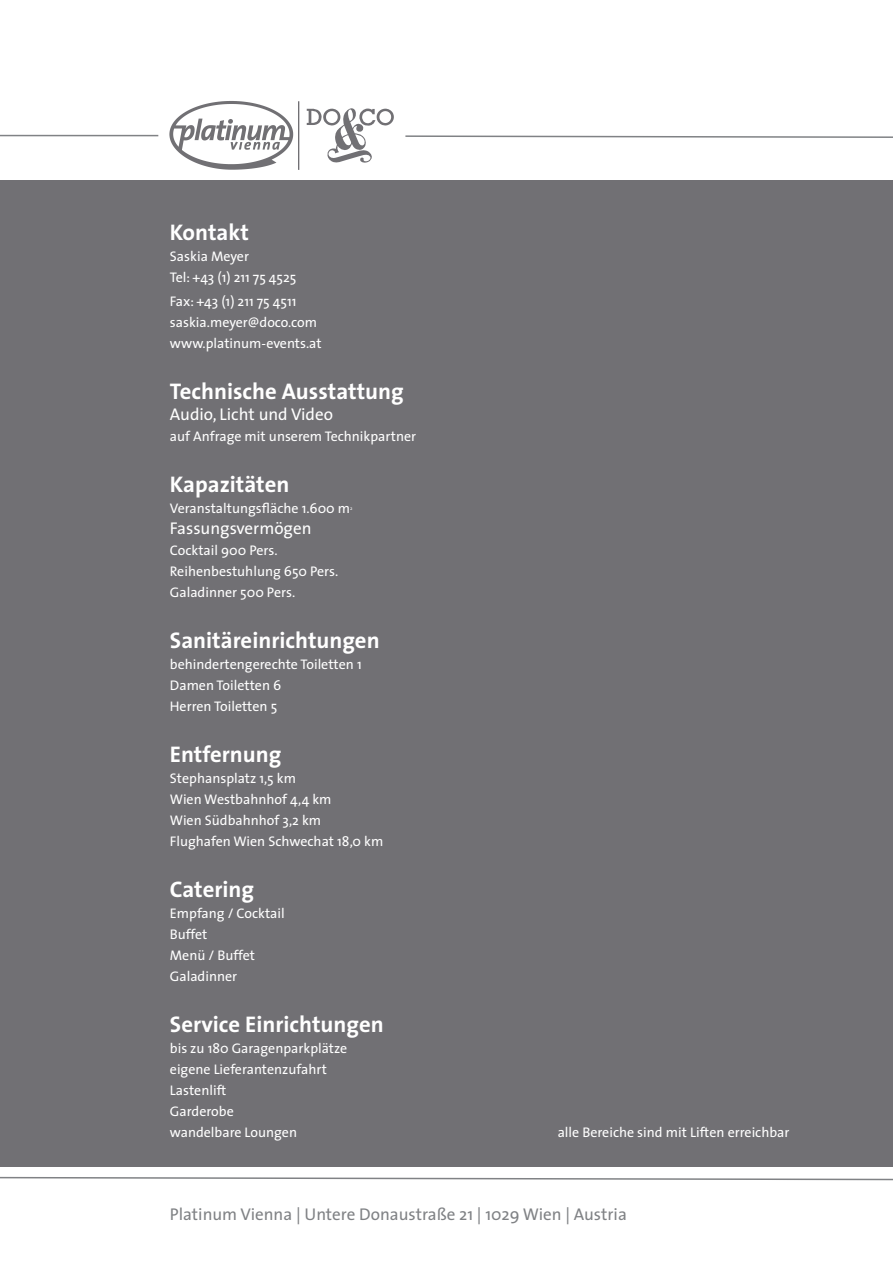
<style>
.page{position:relative;width:893px;height:1262px;background:#fff}
.page>*{position:absolute;margin:0;border:0;box-sizing:border-box;transform-origin:0 0}
.Paragraph_Style1{font:700 22.8px "The Sans";color:#fff}
.Paragraph_Style7{font:17.1px "The Sans";color:#808285}
.Paragraph_Style2{font:17.1px "The Sans";color:#fff}
.Paragraph_Style2-2{font:13.95px/21px "The Sans";color:#fff}
.Paragraph_Style8{font:13.95px "The Sans";color:#fff}
.Paragraph_Style5{font:13.95px "The Sans";color:#fff}
.Paragraph_Style3{font:13.95px/21px "The Sans";color:#fff}
.Paragraph_Style4{font:13.95px "The Sans";color:#fff}
.Paragraph_Style6{font:13.95px "The Sans";color:#fff}
.Paragraph_Style6-2{font:4.95px "The Sans";color:#fff}
</style>
<div class="page">
<div style="left:0;top:180px;width:892px;height:986px;background:#717074"></div>
<svg style="left:405px;top:135px;width:487px;height:3px"></svg>
<hr style="left:0;top:135px;width:158px;height:1px;background:#808285">
<svg style="left:0;top:1176px;width:892px;height:5px"></svg>
<hr style="left:298px;top:101px;width:1px;height:69px;background:#717074">
<svg style="left:169px;top:101px;width:124px;height:69px"></svg>
<svg style="left:307px;top:108px;width:87px;height:55px"></svg>
<p class="Paragraph_Style1" style="left:170px;top:213px;width:81px">Kontakt</p>
<p class="Paragraph_Style3" style="left:170px;top:245px;width:81px">Saskia Meyer</p>
<p class="Paragraph_Style2-2" style="left:170px;top:266px;width:128px">Tel: +43 (1) 211 75 4525</p>
<p class="Paragraph_Style3" style="left:170px;top:290px;width:153px">Fax: +43 (1) 211 75 4511 saskia.meyer@doco.com www.platinum-events.at</p>
<p class="Paragraph_Style1" style="left:170px;top:372px;width:235px">Technische Ausstattung</p>
<p class="Paragraph_Style2" style="left:170px;top:400px;width:165px">Audio, Licht und Video</p>
<p class="Paragraph_Style8" style="left:170px;top:424px;width:248px">auf Anfrage mit unserem Technikpartner</p>
<p class="Paragraph_Style1" style="left:170px;top:465px;width:121px">Kapazitäten</p>
<p class="Paragraph_Style6" style="left:170px;top:496px;width:182px">Veranstaltungsfläche 1.600 m</p>
<p class="Paragraph_Style6-2" style="left:350px;top:504px;width:4px">2</p>
<p class="Paragraph_Style2" style="left:170px;top:514px;width:143px">Fassungsvermögen</p>
<p class="Paragraph_Style2-2" style="left:170px;top:539px;width:109px">Cocktail 900 Pers.</p>
<p class="Paragraph_Style5" style="left:170px;top:559px;width:170px">Reihenbestuhlung 650 Pers.</p>
<p class="Paragraph_Style8" style="left:170px;top:580px;width:127px">Galadinner 500 Pers.</p>
<p class="Paragraph_Style1" style="left:170px;top:621px;width:211px">Sanitäreinrichtungen</p>
<p class="Paragraph_Style2-2" style="left:170px;top:653px;width:193px">behindertengerechte Toiletten 1</p>
<p class="Paragraph_Style2-2" style="left:170px;top:674px;width:113px">Damen Toiletten 6</p>
<p class="Paragraph_Style8" style="left:170px;top:694px;width:109px">Herren Toiletten 5</p>
<p class="Paragraph_Style1" style="left:170px;top:735px;width:113px">Entfernung</p>
<p class="Paragraph_Style2-2" style="left:170px;top:767px;width:128px">Stephansplatz 1,5 km</p>
<p class="Paragraph_Style5" style="left:170px;top:787px;width:163px">Wien Westbahnhof 4,4 km</p>
<p class="Paragraph_Style5" style="left:170px;top:808px;width:153px">Wien Südbahnhof 3,2 km</p>
<p class="Paragraph_Style8" style="left:170px;top:829px;width:215px">Flughafen Wien Schwechat 18,0 km</p>
<p class="Paragraph_Style1" style="left:170px;top:870px;width:86px">Catering</p>
<p class="Paragraph_Style5" style="left:170px;top:901px;width:116px">Empfang / Cocktail</p>
<p class="Paragraph_Style2-2" style="left:170px;top:923px;width:39px">Buffet</p>
<p class="Paragraph_Style2-2" style="left:170px;top:944px;width:87px">Menü / Buffet</p>
<p class="Paragraph_Style8" style="left:170px;top:964px;width:69px">Galadinner</p>
<p class="Paragraph_Style1" style="left:170px;top:1005px;width:215px">Service Einrichtungen</p>
<p class="Paragraph_Style2-2" style="left:170px;top:1037px;width:179px">bis zu 180 Garagenparkplätze eigene Lieferantenzufahrt<br>Lastenlift</p>
<p class="Paragraph_Style5" style="left:170px;top:1099px;width:65px">Garderobe</p>
<p class="Paragraph_Style4" style="left:170px;top:1120px;width:129px">wandelbare Loungen</p>
<p class="Paragraph_Style4" style="left:557px;top:1120px;width:233px">alle Bereiche sind mit Liften erreichbar</p>
<p class="Paragraph_Style7" style="left:170px;top:1199px;width:458px">Platinum Vienna | Untere Donaustraße 21 | 1029 Wien | Austria</p>
</div>
